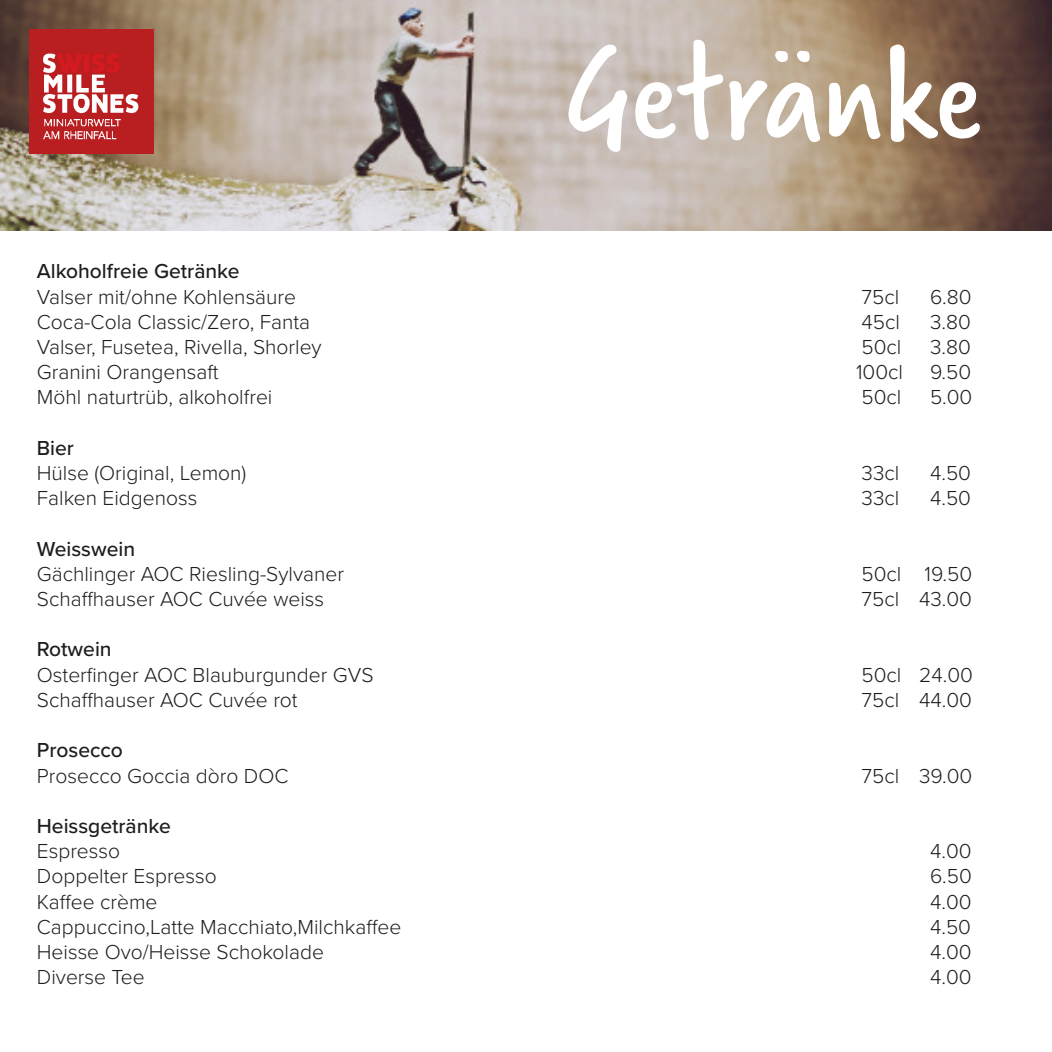
<style>
.page{position:relative;width:1052px;height:1052px;background:#fff}
.page>*{position:absolute;margin:0;border:0;box-sizing:border-box;transform-origin:0 0}
.t1{font:143.5px "Verveine";color:#fff}
.t2{font:300 21px "Proxima Nova";color:#1d1d1b}
.t3{font:500 21px/25.2px "Proxima Nova";color:#1d1d1b}
.s1{font-weight:300}
</style>
<div class="page">
<img style="left:0;top:0;width:1052px;height:231px">
<img style="left:30px;top:30px;width:124px;height:124px">
<p class="t1" style="left:566px;top:-3px;width:417px">Getränke</p>
<p class="t3" style="left:37px;top:258px;width:204px">Alkoholfreie Getränke</p>
<p class="t2" style="left:37px;top:281px;width:261px">Valser mit/ohne Kohlensäure</p>
<p class="t2" style="left:861px;top:281px;width:39px">75cl</p>
<p class="t2" style="left:930px;top:281px;width:43px">6.80</p>
<p class="t2" style="left:37px;top:306px;width:275px">Coca-Cola Classic/Zero, Fanta</p>
<p class="t2" style="left:861px;top:306px;width:40px">45cl</p>
<p class="t2" style="left:930px;top:306px;width:42px">3.80</p>
<p class="t2" style="left:37px;top:331px;width:286px">Valser, Fusetea, Rivella, Shorley</p>
<p class="t2" style="left:861px;top:331px;width:41px">50cl</p>
<p class="t2" style="left:930px;top:331px;width:42px">3.80</p>
<p class="t2" style="left:37px;top:356px;width:183px">Granini Orangensaft</p>
<p class="t2" style="left:856px;top:356px;width:48px">100cl</p>
<p class="t2" style="left:930px;top:356px;width:43px">9.50</p>
<p class="t2" style="left:37px;top:382px;width:237px">Möhl naturtrüb, alkoholfrei</p>
<p class="t2" style="left:861px;top:382px;width:41px">50cl</p>
<p class="t2" style="left:930px;top:382px;width:44px">5.00</p>
<p class="t3" style="left:37px;top:434px;width:39px">Bier</p>
<p class="t2" style="left:37px;top:457px;width:211px">Hülse (Original, Lemon)</p>
<p class="t2" style="left:861px;top:457px;width:39px">33cl</p>
<p class="t2" style="left:930px;top:457px;width:42px">4.50</p>
<p class="t2" style="left:37px;top:482px;width:162px">Falken Eidgenoss</p>
<p class="t2" style="left:861px;top:482px;width:39px">33cl</p>
<p class="t2" style="left:930px;top:482px;width:42px">4.50</p>
<p class="t3" style="left:37px;top:535px;width:100px">Weisswein</p>
<p class="t2" style="left:37px;top:558px;width:309px">Gächlinger AOC Riesling-Sylvaner</p>
<p class="t2" style="left:861px;top:558px;width:112px">50cl 19.50</p>
<p class="t2" style="left:37px;top:583px;width:289px">Schaffhauser AOC Cuvée weiss</p>
<p class="t2" style="left:861px;top:583px;width:112px">75cl 43.00</p>
<p class="t3" style="left:37px;top:636px;width:76px">Rotwein</p>
<p class="t2" style="left:37px;top:659px;width:338px">Osterfinger AOC Blauburgunder GVS</p>
<p class="t2" style="left:861px;top:659px;width:113px">50cl 24.00</p>
<p class="t2" style="left:37px;top:684px;width:262px">Schaffhauser AOC Cuvée rot</p>
<p class="t2" style="left:861px;top:684px;width:112px">75cl 44.00</p>
<p class="t3" style="left:37px;top:737px;width:88px">Prosecco</p>
<p class="t2" style="left:37px;top:760px;width:253px">Prosecco Goccia dòro DOC</p>
<p class="t2" style="left:861px;top:760px;width:112px">75cl 39.00</p>
<p class="t3" style="left:37px;top:812px;width:135px">Heissgetränke<br><span class="s1">Espresso</span></p>
<p class="t2" style="left:930px;top:835px;width:43px">4.00</p>
<p class="t2" style="left:37px;top:860px;width:181px">Doppelter Espresso</p>
<p class="t2" style="left:930px;top:860px;width:43px">6.50</p>
<p class="t2" style="left:37px;top:886px;width:122px">Kaffee crème</p>
<p class="t2" style="left:930px;top:886px;width:43px">4.00</p>
<p class="t2" style="left:37px;top:911px;width:366px">Cappuccino,Latte Macchiato,Milchkaffee</p>
<p class="t2" style="left:930px;top:911px;width:42px">4.50</p>
<p class="t2" style="left:37px;top:936px;width:289px">Heisse Ovo/Heisse Schokolade</p>
<p class="t2" style="left:930px;top:936px;width:43px">4.00</p>
<p class="t2" style="left:37px;top:961px;width:109px">Diverse Tee</p>
<p class="t2" style="left:930px;top:961px;width:43px">4.00</p>
</div>
